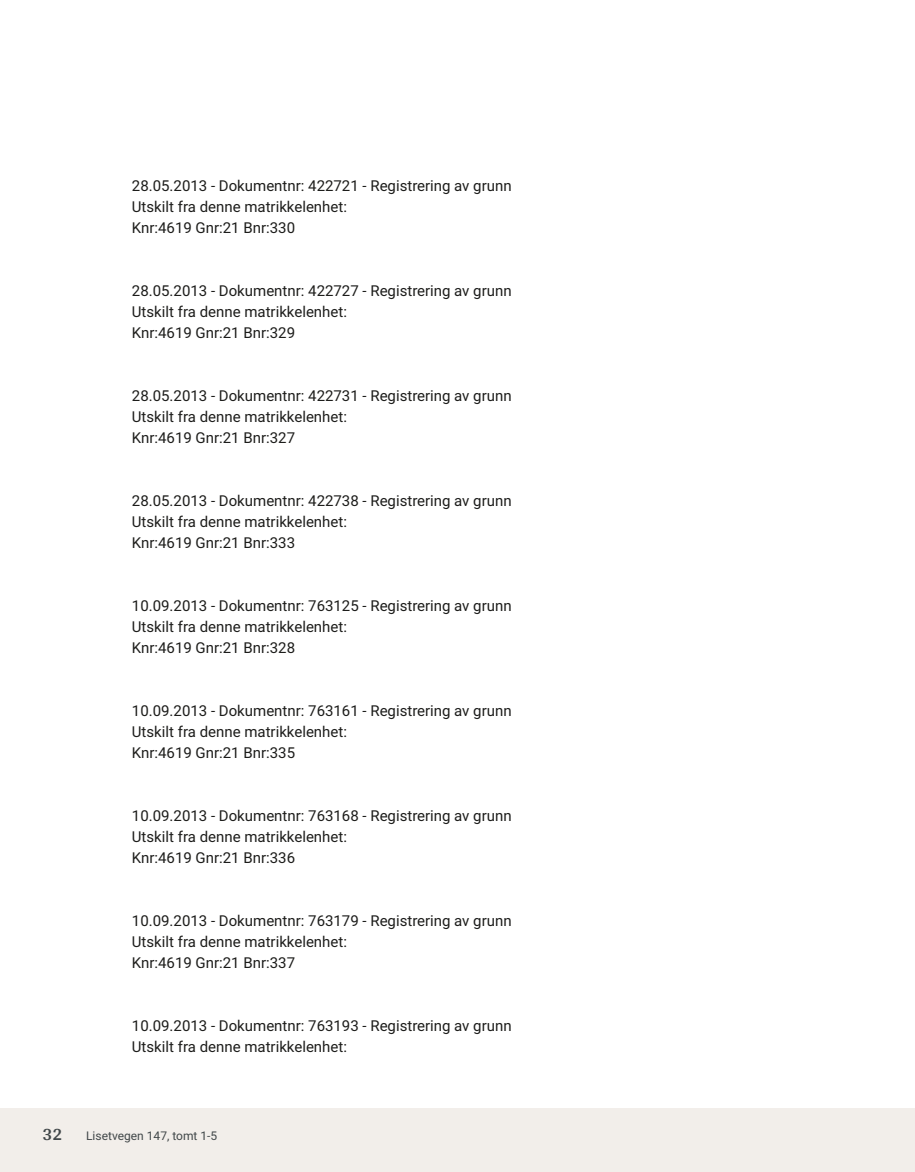
<style>
.page{position:relative;width:915px;height:1172px;background:#fff}
.page>*{position:absolute;margin:0;border:0;box-sizing:border-box;transform-origin:0 0}
.t1{font:700 18px "Arya";color:#414749}
.t2{font:15px/21px "Roboto";color:#1d1d1b}
.t3{font:12px "Roboto";color:#414749}
</style>
<div class="page">
<div style="left:0;top:1108px;width:914px;height:64px;background:#f2eeea"></div>
<p class="t2" style="left:132px;top:174px;width:381px">28.05.2013 ‑ Dokumentnr: 422721 ‑ Registrering av grunn<br>Utskilt fra denne matrikkelenhet:<br>Knr:4619 Gnr:21 Bnr:330</p>
<p class="t2" style="left:132px;top:279px;width:381px">28.05.2013 ‑ Dokumentnr: 422727 ‑ Registrering av grunn<br>Utskilt fra denne matrikkelenhet:<br>Knr:4619 Gnr:21 Bnr:329</p>
<p class="t2" style="left:132px;top:384px;width:381px">28.05.2013 ‑ Dokumentnr: 422731 ‑ Registrering av grunn<br>Utskilt fra denne matrikkelenhet:<br>Knr:4619 Gnr:21 Bnr:327</p>
<p class="t2" style="left:132px;top:489px;width:381px">28.05.2013 ‑ Dokumentnr: 422738 ‑ Registrering av grunn<br>Utskilt fra denne matrikkelenhet:<br>Knr:4619 Gnr:21 Bnr:333</p>
<p class="t2" style="left:132px;top:594px;width:381px">10.09.2013 ‑ Dokumentnr: 763125 ‑ Registrering av grunn<br>Utskilt fra denne matrikkelenhet:<br>Knr:4619 Gnr:21 Bnr:328</p>
<p class="t2" style="left:132px;top:699px;width:381px">10.09.2013 ‑ Dokumentnr: 763161 ‑ Registrering av grunn<br>Utskilt fra denne matrikkelenhet:<br>Knr:4619 Gnr:21 Bnr:335</p>
<p class="t2" style="left:132px;top:804px;width:381px">10.09.2013 ‑ Dokumentnr: 763168 ‑ Registrering av grunn<br>Utskilt fra denne matrikkelenhet:<br>Knr:4619 Gnr:21 Bnr:336</p>
<p class="t2" style="left:132px;top:909px;width:381px">10.09.2013 ‑ Dokumentnr: 763179 ‑ Registrering av grunn<br>Utskilt fra denne matrikkelenhet:<br>Knr:4619 Gnr:21 Bnr:337</p>
<p class="t2" style="left:132px;top:1014px;width:381px">10.09.2013 ‑ Dokumentnr: 763193 ‑ Registrering av grunn<br>Utskilt fra denne matrikkelenhet:</p>
<p class="t1" style="left:43px;top:1123px;width:21px">32</p>
<p class="t3" style="left:86px;top:1127px;width:133px">Lisetvegen 147, tomt 1‑5</p>
</div>
